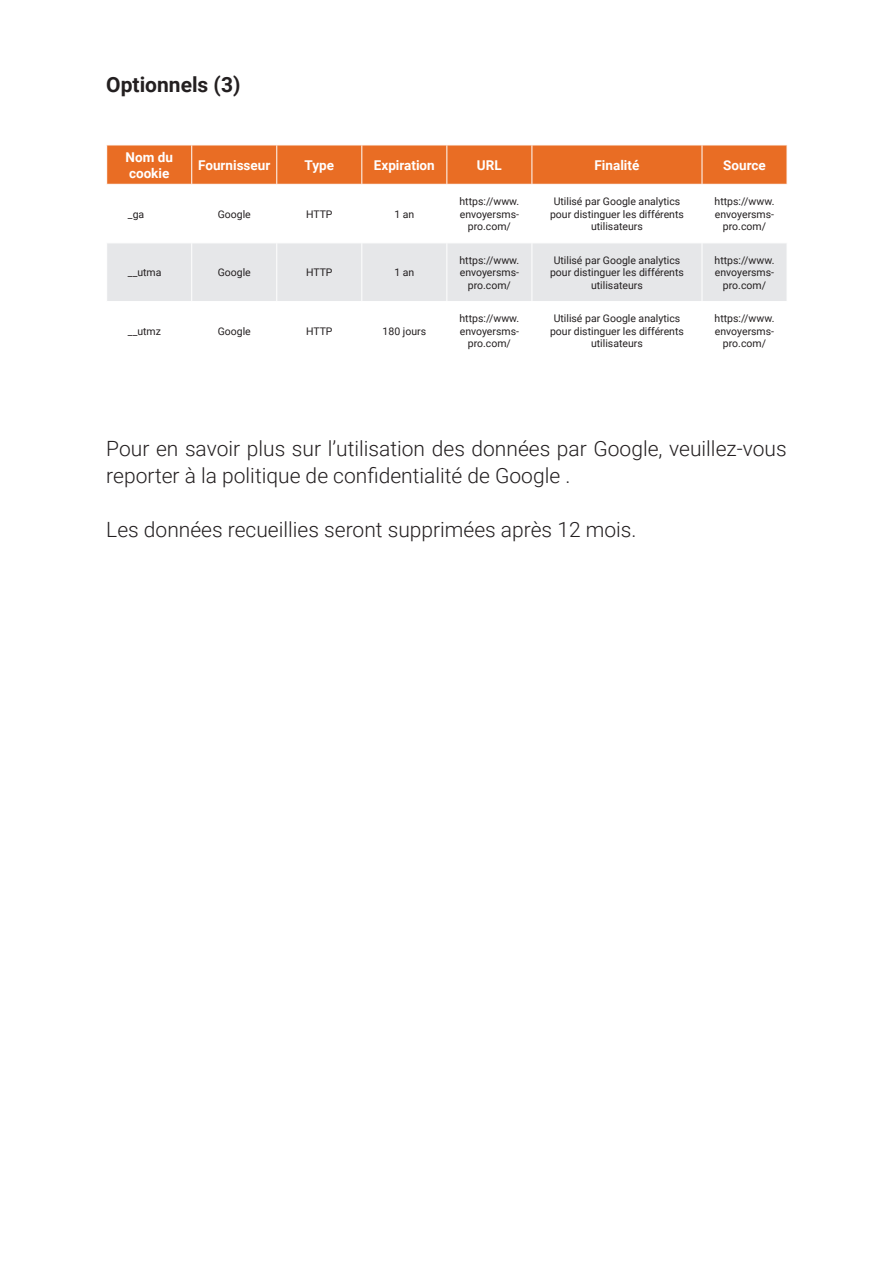
<style>
.page{position:relative;width:893px;height:1263px;background:#fff}
.page>*{position:absolute;margin:0;border:0;box-sizing:border-box;transform-origin:0 0}
.t1{font:300 21px/27px "Roboto";color:#231f20}
.t2{font:700 21px "Roboto";color:#231f20}
.t3{font:700 13.5px/16.2px "Roboto";color:#fff}
.t4{font:10.5px/12.6px "Roboto";color:#231f20;text-align:center}
</style>
<div class="page">
<div style="left:107px;top:146px;width:680px;height:38px;background:#e96d24"></div>
<div style="left:107px;top:243px;width:680px;height:58px;background:#e6e7e9"></div>
<hr style="left:191px;top:145px;width:1px;height:39px;background:#fff">
<hr style="left:276px;top:145px;width:1px;height:39px;background:#fff">
<hr style="left:361px;top:145px;width:1px;height:39px;background:#fff">
<hr style="left:446px;top:145px;width:1px;height:39px;background:#fff">
<hr style="left:531px;top:145px;width:1px;height:39px;background:#fff">
<hr style="left:702px;top:145px;width:1px;height:39px;background:#fff">
<hr style="left:191px;top:243px;width:1px;height:58px;background:#fff">
<hr style="left:276px;top:243px;width:1px;height:58px;background:#fff">
<hr style="left:361px;top:243px;width:1px;height:58px;background:#fff">
<hr style="left:446px;top:243px;width:1px;height:58px;background:#fff">
<hr style="left:531px;top:243px;width:1px;height:58px;background:#fff">
<hr style="left:702px;top:243px;width:1px;height:58px;background:#fff">
<p class="t2" style="left:106px;top:69px;width:136px">Optionnels (3)</p>
<p class="t3" style="left:126px;top:148px;width:49px">Nom du cookie</p>
<p class="t3" style="left:198px;top:156px;width:74px">Fournisseur</p>
<p class="t3" style="left:305px;top:156px;width:31px">Type</p>
<p class="t3" style="left:374px;top:156px;width:62px">Expiration</p>
<p class="t3" style="left:477px;top:156px;width:26px">URL</p>
<p class="t3" style="left:595px;top:156px;width:46px">Finalité</p>
<p class="t3" style="left:723px;top:156px;width:44px">Source</p>
<p class="t4" style="left:128px;top:207px;width:18px">_ga</p>
<p class="t4" style="left:218px;top:207px;width:35px">Google</p>
<p class="t4" style="left:306px;top:207px;width:28px">HTTP</p>
<p class="t4" style="left:394px;top:207px;width:22px">1 an</p>
<p class="t4" style="left:459px;top:194px;width:61px">https://www. envoyersms&shy;pro.com/</p>
<p class="t4" style="left:550px;top:194px;width:135px">Utilisé par Google analytics pour distinguer les différents utilisateurs</p>
<p class="t4" style="left:715px;top:194px;width:61px">https://www. envoyersms&shy;pro.com/</p>
<p class="t4" style="left:128px;top:266px;width:35px">__utma</p>
<p class="t4" style="left:218px;top:266px;width:35px">Google</p>
<p class="t4" style="left:306px;top:266px;width:28px">HTTP</p>
<p class="t4" style="left:394px;top:266px;width:22px">1 an</p>
<p class="t4" style="left:128px;top:324px;width:35px">__utmz</p>
<p class="t4" style="left:218px;top:324px;width:35px">Google</p>
<p class="t4" style="left:306px;top:324px;width:28px">HTTP</p>
<p class="t4" style="left:383px;top:324px;width:45px">180 jours</p>
<p class="t4" style="left:459px;top:253px;width:61px">https://www. envoyersms&shy;pro.com/</p>
<p class="t4" style="left:550px;top:253px;width:135px">Utilisé par Google analytics pour distinguer les différents utilisateurs</p>
<p class="t4" style="left:715px;top:253px;width:61px">https://www. envoyersms&shy;pro.com/</p>
<p class="t4" style="left:459px;top:312px;width:61px">https://www. envoyersms&shy;pro.com/</p>
<p class="t4" style="left:550px;top:312px;width:135px">Utilisé par Google analytics pour distinguer les différents utilisateurs</p>
<p class="t4" style="left:715px;top:312px;width:61px">https://www. envoyersms&shy;pro.com/</p>
<p class="t1" style="left:106px;top:434px;width:682px">Pour en savoir plus sur l’utilisation des données par Google, veuillez-vous reporter à la politique de confidentialité de Google .</p>
<p class="t1" style="left:106px;top:515px;width:532px">Les données recueillies seront supprimées après 12 mois.</p>
</div>
